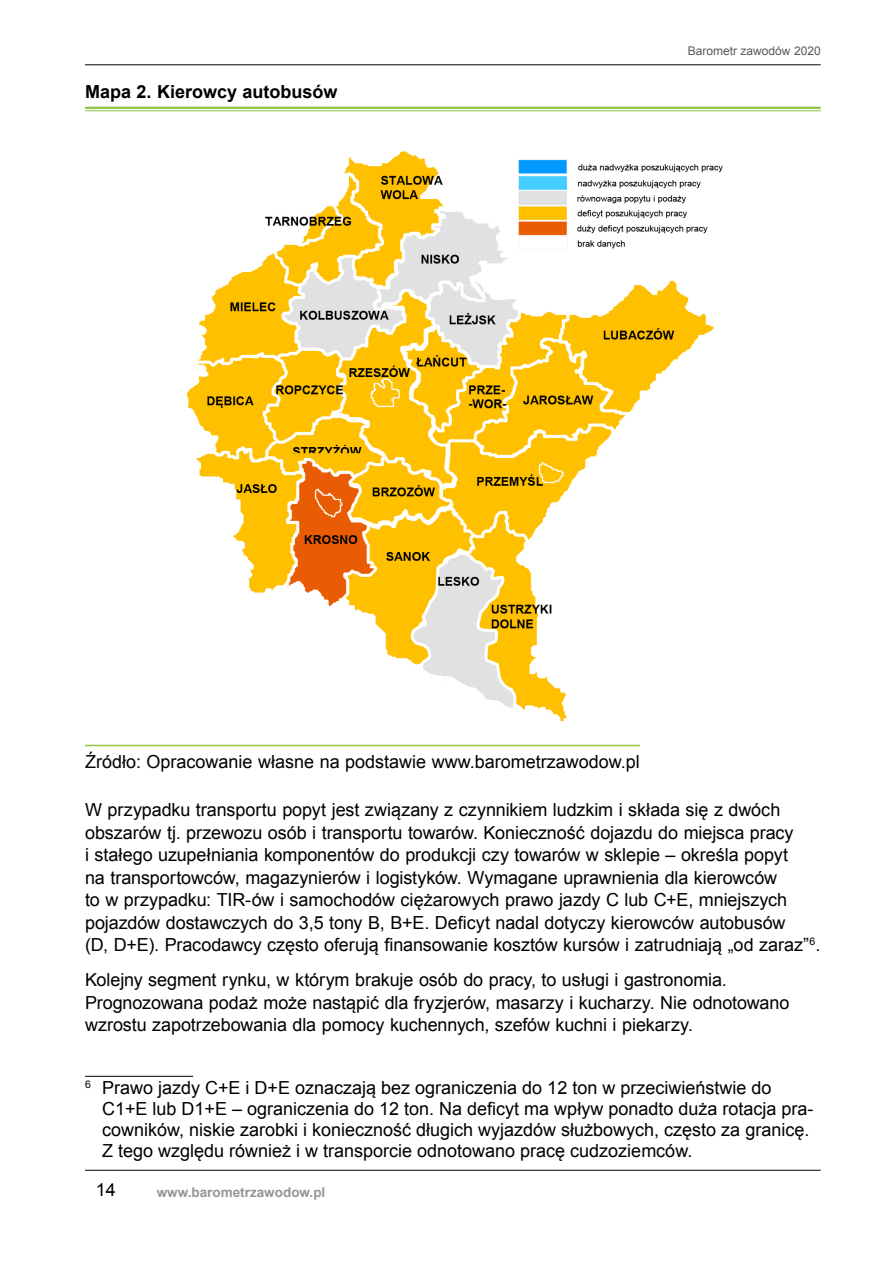
<style>
.page{position:relative;width:893px;height:1263px;background:#fff}
.page>*{position:absolute;margin:0;border:0;box-sizing:border-box;transform-origin:0 0}
.tekst{font:18px/22.5px "Arial";letter-spacing:-.005em;color:#000}
.przypis{font:18px/21px "Arial";color:#000}
.ZRODŁO{font:18px "Arial";color:#000}
.PODPIS_WYKRES{font:700 18px "Arial";color:#000}
.t1{font:700 13.5px "Arial";color:#939598}
.t2{font:12px "Arial";color:#58595b}
</style>
<div class="page">
<hr style="left:85px;top:65px;width:736px;height:1px;background:#000">
<hr style="left:85px;top:1170px;width:736px;height:1px;background:#000">
<hr style="left:85px;top:107px;width:736px;height:2px;background:#8dc63f">
<hr style="left:85px;top:110px;width:736px;height:1px;background:#8dc63f">
<hr style="left:85px;top:745px;width:555px;height:1px;background:#8dc63f">
<img style="left:186px;top:150px;width:537px;height:572px">
<hr style="left:85px;top:1076px;width:108px;height:1px;background:#000">
<p class="PODPIS_WYKRES" style="left:85px;top:80px;width:254px">Mapa 2. Kierowcy autobusów</p>
<p class="t2" style="left:688px;top:43px;width:134px">Barometr zawodów 2020</p>
<h1 class="ZRODŁO" style="left:85px;top:750px;width:556px">Źródło: Opracowanie własne na podstawie www.barometrzawodow.pl</h1>
<p class="tekst" style="left:85px;top:799px;width:737px">W przypadku transportu popyt jest związany z czynnikiem ludzkim i składa się z dwóch obszarów tj. przewozu osób i transportu towarów. Konieczność dojazdu do miejsca pracy<br>i stałego uzupełniania komponentów do produkcji czy towarów w sklepie – określa popyt<br>na transportowców, magazynierów i logistyków. Wymagane uprawnienia dla kierowców<br>to w przypadku: TIR-ów i samochodów ciężarowych prawo jazdy C lub C+E, mniejszych pojazdów dostawczych do 3,5 tony B, B+E. Deficyt nadal dotyczy kierowców autobusów<br>(D, D+E). Pracodawcy często oferują finansowanie kosztów kursów i zatrudniają „od zaraz”<sup>6</sup>.</p>
<p class="tekst" style="left:85px;top:969px;width:706px">Kolejny segment rynku, w którym brakuje osób do pracy, to usługi i gastronomia.<br>Prognozowana podaż może nastąpić dla fryzjerów, masarzy i kucharzy. Nie odnotowano wzrostu zapotrzebowania dla pomocy kuchennych, szefów kuchni i piekarzy.</p>
<p class="przypis" style="left:102px;top:1077px;width:713px;text-indent:-17px"><sup>6</sup> Prawo jazdy C+E i D+E oznaczają bez ograniczenia do 12 ton w przeciwieństwie do C1+E lub D1+E – ograniczenia do 12 ton. Na deficyt ma wpływ ponadto duża rotacja pra&shy;cowników, niskie zarobki i konieczność długich wyjazdów służbowych, często za granicę.<br>Z tego względu również i w transporcie odnotowano pracę cudzoziemców.</p>
<p class="tekst" style="left:96px;top:1178px;width:22px">14</p>
<p class="t1" style="left:157px;top:1183px;width:170px">www.barometrzawodow.pl</p>
</div>
